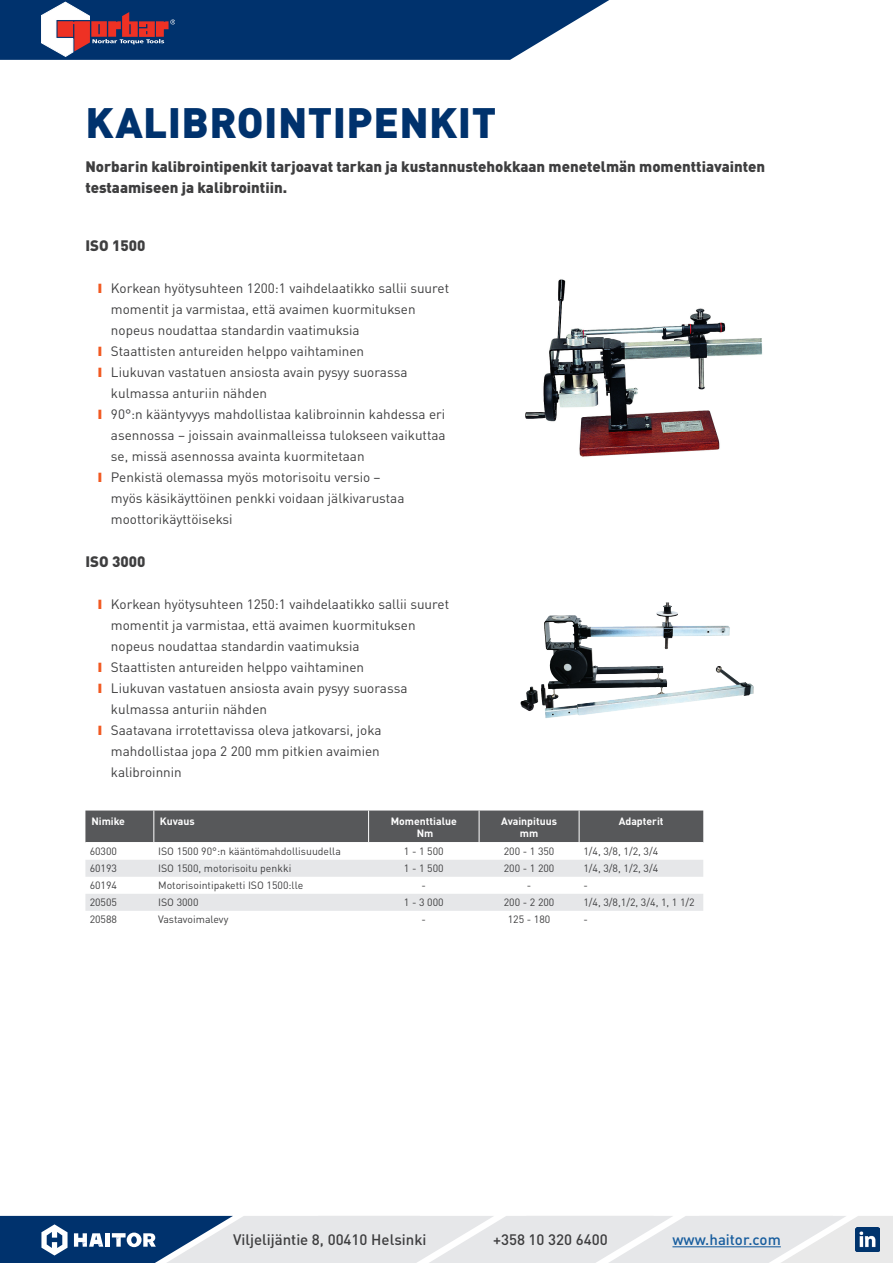
<style>
.page{position:relative;width:893px;height:1263px;background:#fff}
.page>*{position:absolute;margin:0;border:0;box-sizing:border-box;transform-origin:0 0}
.Big_headline_blue_1__line{font:900 42px "DINOT";letter-spacing:.01em;color:#00326d}
.Ingress{font:900 15px/21px "DINOT";color:#3e3e3f}
.t1{font:500 15px "DINOT";color:#3e3e3f}
.t2{font:500 15px "DINOT";color:#175d9e}
.t3{font:13.5px/21px "DINOT";color:#3e3e3f}
.Table_body{font:10.5px "DINOT";color:#3e3e3f}
.Table_headline{font:700 10.5px "DINOT";color:#fff}
.Table_body_first_column{font:10.5px "DINOT";color:#3e3e3f}
.Table_headline_first_column{font:700 10.5px "DINOT";color:#fff}
</style>
<div class="page">
<img style="left:525px;top:279px;width:238px;height:178px">
<img style="left:544px;top:602px;width:122px;height:57px">
<div style="left:85px;top:810px;width:618px;height:32px;background:#57585a"></div>
<svg style="left:85px;top:860px;width:618px;height:51px"></svg>
<hr style="left:154px;top:810px;width:1px;height:32px;background:#fff">
<hr style="left:368px;top:810px;width:1px;height:32px;background:#fff">
<hr style="left:479px;top:810px;width:1px;height:32px;background:#fff">
<hr style="left:579px;top:810px;width:1px;height:32px;background:#fff">
<svg style="left:0;top:0;width:609px;height:60px;background:#294a7b"></svg>
<svg style="left:0;top:1216px;width:893px;height:47px;background:#b9c4d1"></svg>
<p class="Big_headline_blue_1__line" style="left:86px;top:95px;width:412px">KALIBROINTIPENKIT</p>
<p class="Ingress" style="left:85px;top:156px;width:681px">Norbarin kalibrointipenkit tarjoavat tarkan ja kustannustehokkaan menetelmän momenttiavainten testaamiseen ja kalibrointiin.</p>
<p class="Ingress" style="left:85px;top:234px;width:61px">ISO 1500</p>
<p class="t3" style="left:111px;top:277px;width:340px">Korkean hyötysuhteen 1200:1 vaihdelaatikko sallii suuret momentit ja varmistaa, että avaimen kuormituksen nopeus noudattaa standardin vaatimuksia</p>
<p class="t3" style="left:111px;top:340px;width:255px">Staattisten antureiden helppo vaihtaminen</p>
<p class="t3" style="left:111px;top:361px;width:298px">Liukuvan vastatuen ansiosta avain pysyy suorassa kulmassa anturiin nähden</p>
<p class="t3" style="left:111px;top:403px;width:336px;text-align:justify">90°:n kääntyvyys mahdollistaa kalibroinnin kahdessa eri asennossa – joissain avainmalleissa tulokseen vaikuttaa se, missä asennossa avainta kuormitetaan</p>
<p class="t3" style="left:111px;top:466px;width:295px">Penkistä olemassa myös motorisoitu versio – myös käsikäyttöinen penkki voidaan jälkivarustaa moottorikäyttöiseksi</p>
<p class="Ingress" style="left:85px;top:551px;width:61px">ISO 3000</p>
<p class="t3" style="left:111px;top:594px;width:340px">Korkean hyötysuhteen 1250:1 vaihdelaatikko sallii suuret momentit ja varmistaa, että avaimen kuormituksen nopeus noudattaa standardin vaatimuksia</p>
<p class="t3" style="left:111px;top:657px;width:255px">Staattisten antureiden helppo vaihtaminen</p>
<p class="t3" style="left:111px;top:678px;width:298px">Liukuvan vastatuen ansiosta avain pysyy suorassa kulmassa anturiin nähden</p>
<p class="t3" style="left:111px;top:720px;width:272px">Saatavana irrotettavissa oleva jatkovarsi, joka mahdollistaa jopa 2 200 mm pitkien avaimien kalibroinnin</p>
<p class="Table_headline_first_column" style="left:91px;top:814px;width:35px">Nimike</p>
<p class="Table_headline" style="left:160px;top:814px;width:37px">Kuvaus</p>
<p class="Table_headline" style="left:391px;top:814px;width:68px">Momenttialue</p>
<p class="Table_headline" style="left:417px;top:826px;width:18px">Nm</p>
<p class="Table_headline" style="left:501px;top:814px;width:57px">Avainpituus</p>
<p class="Table_headline" style="left:520px;top:826px;width:20px">mm</p>
<p class="Table_headline" style="left:619px;top:814px;width:46px">Adapterit</p>
<p class="Table_body_first_column" style="left:90px;top:845px;width:29px">60300</p>
<p class="Table_body" style="left:158px;top:845px;width:184px">ISO 1500 90°:n kääntömahdollisuudella</p>
<p class="Table_body" style="left:404px;top:845px;width:41px">1 - 1 500</p>
<p class="Table_body" style="left:504px;top:845px;width:52px">200 - 1 350</p>
<p class="Table_body" style="left:583px;top:845px;width:76px">1/4, 3/8, 1/2, 3/4</p>
<p class="Table_body_first_column" style="left:90px;top:862px;width:29px">60193</p>
<p class="Table_body" style="left:158px;top:862px;width:135px">ISO 1500, motorisoitu penkki</p>
<p class="Table_body" style="left:404px;top:862px;width:41px">1 - 1 500</p>
<p class="Table_body" style="left:504px;top:862px;width:52px">200 - 1 200</p>
<p class="Table_body" style="left:583px;top:862px;width:76px">1/4, 3/8, 1/2, 3/4</p>
<p class="Table_body_first_column" style="left:90px;top:879px;width:29px">60194</p>
<p class="Table_body" style="left:158px;top:879px;width:147px">Motorisointipaketti ISO 1500:lle</p>
<p class="Table_body" style="left:422px;top:879px;width:6px">-</p>
<p class="Table_body" style="left:527px;top:879px;width:6px">-</p>
<p class="Table_body" style="left:583px;top:879px;width:6px">-</p>
<p class="Table_body_first_column" style="left:90px;top:896px;width:29px">20505</p>
<p class="Table_body" style="left:158px;top:896px;width:42px">ISO 3000</p>
<p class="Table_body" style="left:404px;top:896px;width:41px">1 - 3 000</p>
<p class="Table_body" style="left:504px;top:896px;width:52px">200 - 2 200</p>
<p class="Table_body" style="left:583px;top:896px;width:113px">1/4, 3/8,1/2, 3/4, 1, 1 1/2</p>
<p class="Table_body_first_column" style="left:90px;top:913px;width:29px">20588</p>
<p class="Table_body" style="left:158px;top:913px;width:72px">Vastavoimalevy</p>
<p class="Table_body" style="left:422px;top:913px;width:6px">-</p>
<p class="Table_body" style="left:508px;top:913px;width:44px">125 - 180</p>
<p class="Table_body" style="left:583px;top:913px;width:6px">-</p>
<p class="t1" style="left:233px;top:1230px;width:195px">Viljelijäntie 8, 00410 Helsinki</p>
<p class="t1" style="left:493px;top:1230px;width:116px">+358 10 320 6400</p>
<p class="t2" style="left:672px;top:1230px;width:110px">www.haitor.com</p>
</div>
